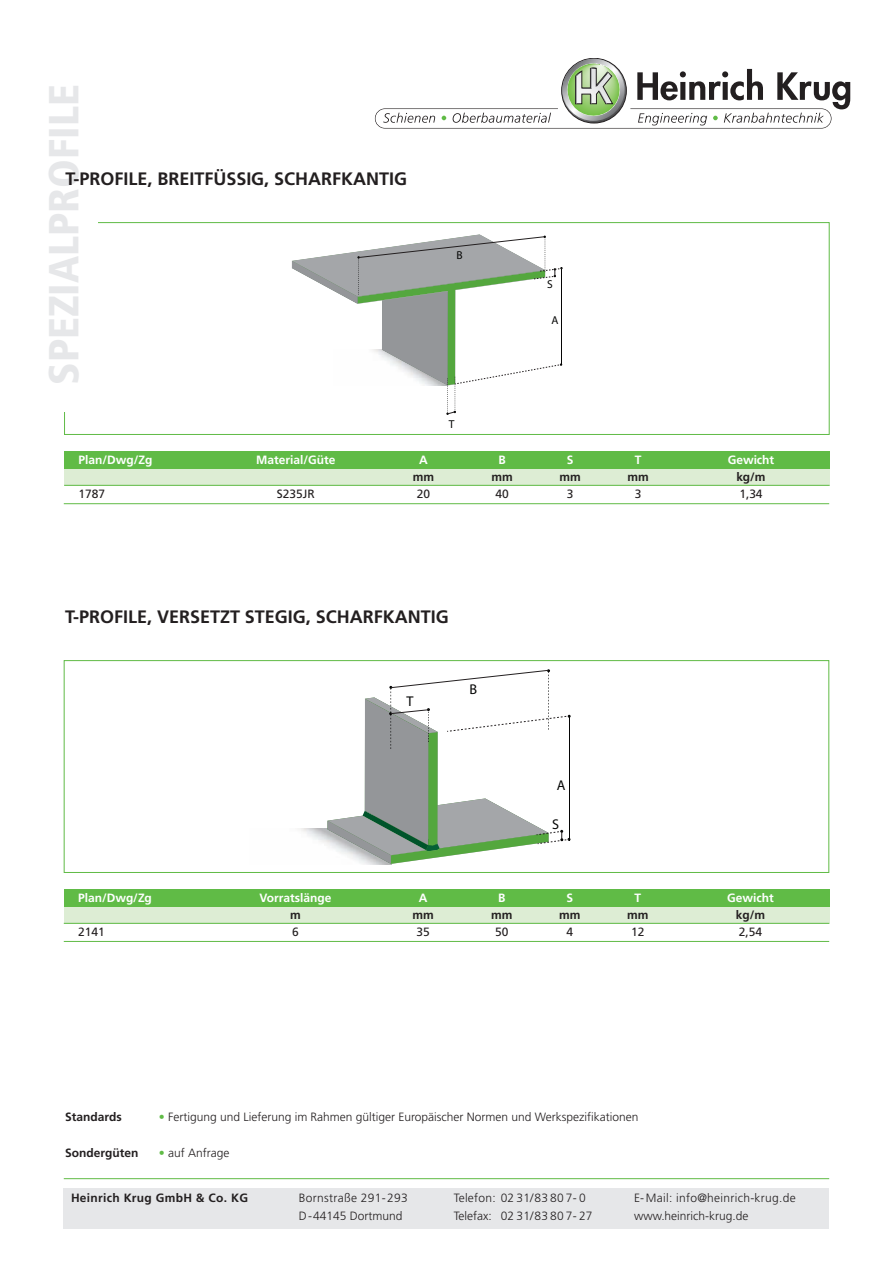
<style>
.page{position:relative;width:893px;height:1263px;background:#fff}
.page>*{position:absolute;margin:0;border:0;box-sizing:border-box;transform-origin:0 0}
.t1{font:900 condensed 42px "Frutiger";color:#e6e7e9}
.t2{font:700 18px "Frutiger";color:#231f20}
.t3{font:700 14.25px "Helvetica Neue LT Std";color:#040504}
.t4{font:300 12px "Frutiger";color:#231f20}
.t5{font:700 12px "Frutiger";color:#fff}
.t6{font:300 12px "Frutiger";letter-spacing:.025em;color:#231f20}
.t7{font:700 12px "Frutiger";color:#231f20}
.t8{font:12px "Frutiger";color:#231f20}
.t9{font:700 12px "Frutiger";letter-spacing:.025em;color:#231f20}
.t10{font:700 11.4px "Helvetica Neue LT Std";color:#040504}
.s1{color:#60bb46}
</style>
<div class="page">
<svg style="left:292px;top:234px;width:271px;height:181px"></svg>
<div style="left:64px;top:222px;width:766px;height:213px;border:1px solid #60bb46"></div>
<div style="left:64px;top:1188px;width:765px;height:40px;background:#e6e7e9"></div>
<hr style="left:64px;top:1178px;width:765px;height:1px;background:#60bb46">
<svg style="left:375px;top:61px;width:475px;height:68px"></svg>
<div style="left:45px;top:216px;width:52px;height:196px;background:#fff"></div>
<div style="left:64px;top:468px;width:149px;height:17px;background:#ddedd4"></div>
<div style="left:213px;top:468px;width:166px;height:17px;background:#ddedd4"></div>
<div style="left:379px;top:468px;width:89px;height:17px;background:#ddedd4"></div>
<div style="left:468px;top:468px;width:68px;height:17px;background:#ddedd4"></div>
<div style="left:536px;top:468px;width:68px;height:17px;background:#ddedd4"></div>
<div style="left:604px;top:468px;width:68px;height:17px;background:#ddedd4"></div>
<div style="left:672px;top:468px;width:158px;height:17px;background:#ddedd4"></div>
<div style="left:64px;top:451px;width:149px;height:17px;background:#60bb46"></div>
<div style="left:213px;top:451px;width:166px;height:17px;background:#60bb46"></div>
<div style="left:379px;top:451px;width:89px;height:17px;background:#60bb46"></div>
<div style="left:468px;top:451px;width:68px;height:17px;background:#60bb46"></div>
<div style="left:536px;top:451px;width:68px;height:17px;background:#60bb46"></div>
<div style="left:604px;top:451px;width:68px;height:17px;background:#60bb46"></div>
<div style="left:672px;top:451px;width:158px;height:17px;background:#60bb46"></div>
<hr style="left:64px;top:485px;width:766px;height:1px;background:#60bb46">
<hr style="left:64px;top:503px;width:765px;height:1px;background:#60bb46">
<div style="left:64px;top:906px;width:149px;height:17px;background:#ddedd4"></div>
<div style="left:213px;top:906px;width:165px;height:17px;background:#ddedd4"></div>
<div style="left:378px;top:906px;width:90px;height:17px;background:#ddedd4"></div>
<div style="left:468px;top:906px;width:68px;height:17px;background:#ddedd4"></div>
<div style="left:536px;top:906px;width:68px;height:17px;background:#ddedd4"></div>
<div style="left:604px;top:906px;width:68px;height:17px;background:#ddedd4"></div>
<div style="left:672px;top:906px;width:157px;height:17px;background:#ddedd4"></div>
<div style="left:64px;top:889px;width:149px;height:17px;background:#60bb46"></div>
<div style="left:213px;top:889px;width:165px;height:17px;background:#60bb46"></div>
<div style="left:378px;top:889px;width:90px;height:17px;background:#60bb46"></div>
<div style="left:468px;top:889px;width:68px;height:17px;background:#60bb46"></div>
<div style="left:536px;top:889px;width:68px;height:17px;background:#60bb46"></div>
<div style="left:604px;top:889px;width:68px;height:17px;background:#60bb46"></div>
<div style="left:672px;top:889px;width:157px;height:17px;background:#60bb46"></div>
<hr style="left:64px;top:923px;width:765px;height:1px;background:#60bb46">
<svg style="left:327px;top:669px;width:244px;height:195px"></svg>
<div style="left:64px;top:660px;width:765px;height:213px;border:1px solid #60bb46"></div>
<hr style="left:64px;top:941px;width:765px;height:1px;background:#60bb46">
<h1 class="t1" style="left:47px;top:385px;width:302px;rotate:-90deg">SPEZIALPROFILE</h1>
<h2 class="t2" style="left:66px;top:172px;width:343px">T-PROFILE, BREITFÜSSIG, SCHARFKANTIG</h2>
<p class="t10" style="left:456px;top:250px;width:8px">B</p>
<p class="t10" style="left:449px;top:420px;width:7px">T</p>
<p class="t10" style="left:547px;top:280px;width:7px">S</p>
<p class="t10" style="left:551px;top:316px;width:9px">A</p>
<p class="t5" style="left:78px;top:455px;width:75px">Plan/Dwg/Zg</p>
<p class="t5" style="left:256px;top:455px;width:81px">Material/Güte</p>
<p class="t5" style="left:419px;top:455px;width:10px">A</p>
<p class="t5" style="left:498px;top:455px;width:9px">B</p>
<p class="t5" style="left:567px;top:455px;width:8px">S</p>
<p class="t5" style="left:635px;top:455px;width:8px">T</p>
<p class="t5" style="left:728px;top:455px;width:48px">Gewicht</p>
<p class="t7" style="left:413px;top:472px;width:23px">mm</p>
<p class="t7" style="left:491px;top:472px;width:23px">mm</p>
<p class="t7" style="left:559px;top:472px;width:23px">mm</p>
<p class="t7" style="left:628px;top:472px;width:23px">mm</p>
<p class="t7" style="left:736px;top:472px;width:31px">kg/m</p>
<p class="t8" style="left:78px;top:489px;width:28px">1787</p>
<p class="t8" style="left:277px;top:489px;width:39px">S235JR</p>
<p class="t8" style="left:417px;top:489px;width:15px">20</p>
<p class="t8" style="left:495px;top:489px;width:15px">40</p>
<p class="t8" style="left:567px;top:489px;width:8px">3</p>
<p class="t8" style="left:635px;top:489px;width:8px">3</p>
<p class="t8" style="left:739px;top:489px;width:25px">1,34</p>
<h2 class="t2" style="left:65px;top:610px;width:385px">T-PROFILE, VERSETZT STEGIG, SCHARFKANTIG</h2>
<p class="t3" style="left:407px;top:696px;width:9px">T</p>
<p class="t3" style="left:469px;top:684px;width:9px">B</p>
<p class="t3" style="left:557px;top:780px;width:10px">A</p>
<p class="t3" style="left:552px;top:818px;width:8px">S</p>
<p class="t5" style="left:78px;top:893px;width:75px">Plan/Dwg/Zg</p>
<p class="t5" style="left:259px;top:893px;width:73px">Vorratslänge</p>
<p class="t5" style="left:419px;top:893px;width:10px">A</p>
<p class="t5" style="left:498px;top:893px;width:9px">B</p>
<p class="t5" style="left:566px;top:893px;width:8px">S</p>
<p class="t5" style="left:634px;top:893px;width:8px">T</p>
<p class="t5" style="left:727px;top:893px;width:48px">Gewicht</p>
<p class="t7" style="left:290px;top:910px;width:12px">m</p>
<p class="t7" style="left:412px;top:910px;width:23px">mm</p>
<p class="t7" style="left:491px;top:910px;width:23px">mm</p>
<p class="t7" style="left:559px;top:910px;width:23px">mm</p>
<p class="t7" style="left:627px;top:910px;width:23px">mm</p>
<p class="t7" style="left:736px;top:910px;width:31px">kg/m</p>
<p class="t8" style="left:78px;top:927px;width:28px">2141</p>
<p class="t8" style="left:292px;top:927px;width:8px">6</p>
<p class="t8" style="left:416px;top:927px;width:15px">35</p>
<p class="t8" style="left:495px;top:927px;width:15px">50</p>
<p class="t8" style="left:566px;top:927px;width:8px">4</p>
<p class="t8" style="left:631px;top:927px;width:15px">12</p>
<p class="t8" style="left:739px;top:927px;width:25px">2,54</p>
<p class="t7" style="left:65px;top:1111px;width:58px">Standards</p>
<p class="t4" style="left:159px;top:1111px;width:481px"><span class="s1">•</span> Fertigung und Lieferung im Rahmen gültiger Europäischer Normen und Werkspezifikationen</p>
<p class="t7" style="left:65px;top:1147px;width:75px">Sondergüten</p>
<p class="t4" style="left:159px;top:1147px;width:72px"><span class="s1">•</span> auf Anfrage</p>
<p class="t9" style="left:71px;top:1193px;width:178px">Heinrich Krug GmbH &amp; Co. KG</p>
<p class="t6" style="left:299px;top:1193px;width:111px">Bornstraße 291-293</p>
<p class="t6" style="left:454px;top:1193px;width:133px">Telefon: 02 31/83 80 7- 0</p>
<p class="t6" style="left:634px;top:1193px;width:163px">E-Mail: info@heinrich-krug.de</p>
<p class="t4" style="left:299px;top:1211px;width:105px">D-44145 Dortmund</p>
<p class="t4" style="left:454px;top:1211px;width:140px">Telefax: 02 31/83 80 7- 27</p>
<p class="t4" style="left:634px;top:1211px;width:116px">www.heinrich-krug.de</p>
</div>
